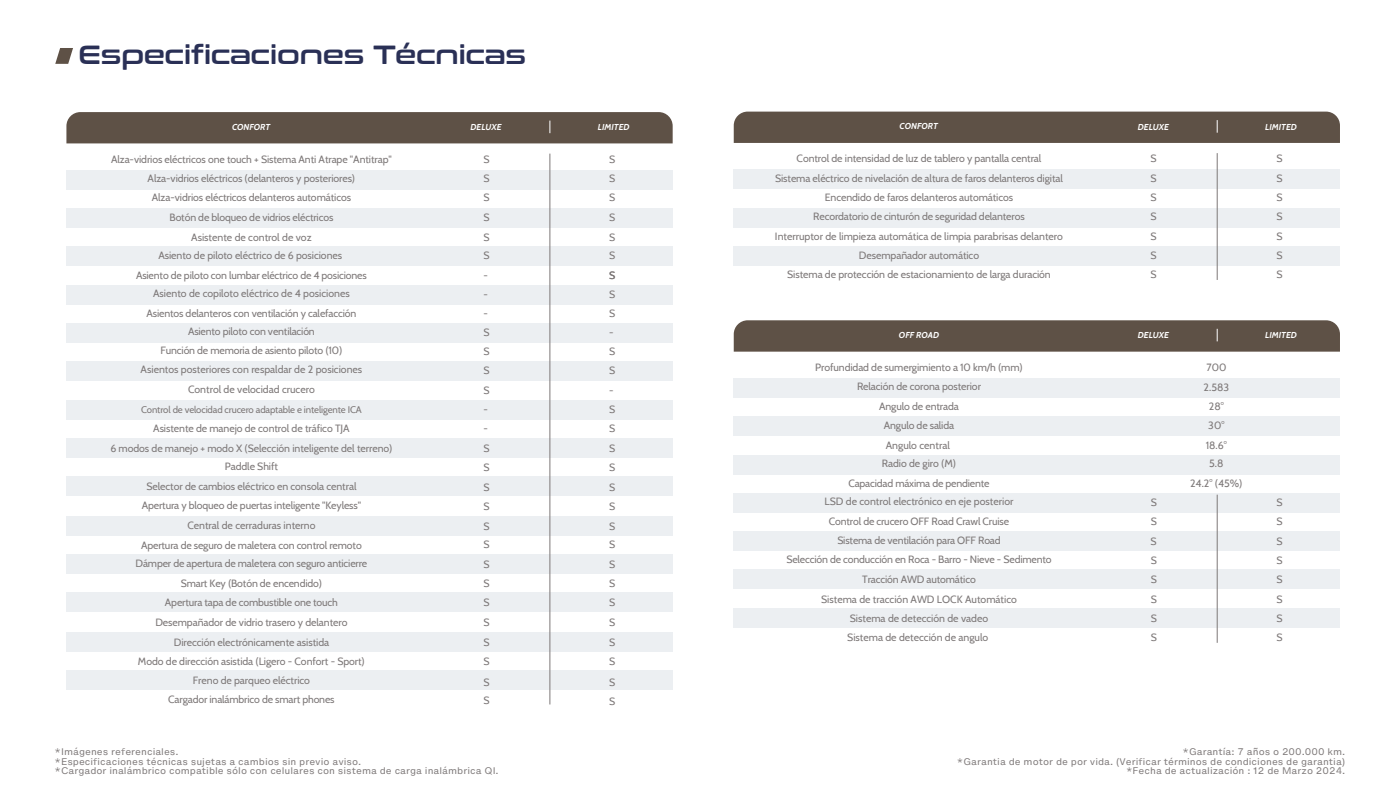
<style>
.page{position:relative;width:1400px;height:788px;background:#fff}
.page>*{position:absolute;margin:0;border:0;box-sizing:border-box;transform-origin:0 0}
.t1{font:26.25px "Conthrax Sb";color:#2a3056}
.t2{font:10.5px/19.2px "Cabin";letter-spacing:-.01em;color:#7d7878;text-align:center}
.t3{font:9.62px "Cabin";letter-spacing:-.015em;color:#7d7878}
.t4{font:8.75px/9.6px "Helvetica Now Micro";color:#7d7878}
.t5{font:italic 700 8.58px "Cabin";color:#fff}
</style>
<div class="page">
<svg style="left:55px;top:48px;width:18px;height:16px"></svg>
<div style="left:66px;top:170px;width:607px;height:19px;background:#eceff2"></div>
<div style="left:66px;top:208px;width:607px;height:19px;background:#eceff2"></div>
<div style="left:66px;top:247px;width:607px;height:19px;background:#eceff2"></div>
<div style="left:66px;top:285px;width:607px;height:19px;background:#eceff2"></div>
<div style="left:66px;top:323px;width:607px;height:19px;background:#eceff2"></div>
<div style="left:66px;top:361px;width:607px;height:20px;background:#eceff2"></div>
<div style="left:66px;top:400px;width:607px;height:19px;background:#eceff2"></div>
<div style="left:66px;top:438px;width:607px;height:19px;background:#eceff2"></div>
<div style="left:66px;top:476px;width:607px;height:19px;background:#eceff2"></div>
<div style="left:66px;top:516px;width:607px;height:19px;background:#eceff2"></div>
<div style="left:66px;top:554px;width:607px;height:19px;background:#eceff2"></div>
<div style="left:66px;top:592px;width:607px;height:19px;background:#eceff2"></div>
<div style="left:66px;top:632px;width:607px;height:19px;background:#eceff2"></div>
<div style="left:66px;top:670px;width:607px;height:20px;background:#eceff2"></div>
<div style="left:66px;top:112px;width:607px;height:31px;background:#5e5146"></div>
<hr style="left:549px;top:154px;width:1px;height:550px;background:#7d7878">
<div style="left:734px;top:378px;width:606px;height:19px;background:#eceff2"></div>
<div style="left:734px;top:416px;width:606px;height:20px;background:#eceff2"></div>
<div style="left:734px;top:455px;width:606px;height:19px;background:#eceff2"></div>
<div style="left:734px;top:493px;width:606px;height:19px;background:#eceff2"></div>
<div style="left:734px;top:531px;width:606px;height:19px;background:#eceff2"></div>
<div style="left:734px;top:570px;width:606px;height:19px;background:#eceff2"></div>
<div style="left:734px;top:608px;width:606px;height:19px;background:#eceff2"></div>
<div style="left:734px;top:320px;width:606px;height:31px;background:#5e5146"></div>
<hr style="left:1217px;top:494px;width:1px;height:148px;background:#7d7878">
<div style="left:734px;top:170px;width:606px;height:19px;background:#eceff2"></div>
<div style="left:734px;top:208px;width:606px;height:19px;background:#eceff2"></div>
<div style="left:734px;top:246px;width:606px;height:19px;background:#eceff2"></div>
<div style="left:734px;top:112px;width:606px;height:31px;background:#5e5146"></div>
<hr style="left:1217px;top:153px;width:1px;height:127px;background:#7d7878">
<h1 class="t1" style="left:78px;top:35px;width:449px">Especificaciones Técnicas</h1>
<p class="t5" style="left:232px;top:121px;width:40px">CONFORT</p>
<p class="t5" style="left:471px;top:122px;width:33px">DELUXE</p>
<p class="t5" style="left:598px;top:122px;width:33px">LIMITED</p>
<p class="t2" style="left:111px;top:149px;width:282px">Alza-vidrios eléctricos one touch + Sistema Anti Atrape "Antitrap"</p>
<p class="t2" style="left:483px;top:149px;width:8px">S</p>
<p class="t2" style="left:148px;top:168px;width:209px">Alza-vidrios eléctricos (delanteros y posteriores)</p>
<p class="t2" style="left:483px;top:168px;width:8px">S</p>
<p class="t2" style="left:152px;top:187px;width:201px;line-height:19.6px">Alza-vidrios eléctricos delanteros automáticos<br>Botón de bloqueo de vidrios eléctricos<br>Asistente de control de voz</p>
<p class="t2" style="left:136px;top:245px;width:232px;line-height:19.5px">Asiento de piloto eléctrico de 6 posiciones<br>Asiento de piloto con lumbar eléctrico de 4 posiciones</p>
<p class="t2" style="left:147px;top:303px;width:211px">Asientos delanteros con ventilación y calefacción</p>
<p class="t2" style="left:153px;top:283px;width:198px">Asiento de copiloto eléctrico de 4 posiciones</p>
<p class="t2" style="left:141px;top:321px;width:223px">Asiento piloto con ventilación<br>Función de memoria de asiento piloto (10)<br>Asientos posteriores con respaldar de 2 posiciones</p>
<p class="t2" style="left:188px;top:379px;width:128px">Control de velocidad crucero</p>
<p class="t3" style="left:141px;top:402px;width:222px">Control de velocidad crucero adaptable e inteligente ICA</p>
<p class="t2" style="left:110px;top:417px;width:284px;line-height:20.4px">Asistente de manejo de control de tráfico TJA<br>6 modos de manejo + modo X (Selección inteligente del terreno)</p>
<p class="t2" style="left:142px;top:456px;width:221px">Paddle Shift<br>Selector de cambios eléctrico en consola central<br>Apertura y bloqueo de puertas inteligente "Keyless"</p>
<p class="t2" style="left:136px;top:515px;width:233px">Central de cerraduras interno<br>Apertura de seguro de maletera con control remoto Dámper de apertura de maletera con seguro anticierre Smart Key (Botón de encendido)<br>Apertura tapa de combustible one touch</p>
<p class="t2" style="left:483px;top:187px;width:8px">S</p>
<p class="t2" style="left:483px;top:207px;width:8px;line-height:19.7px;text-align:left">S<br>S</p>
<p class="t2" style="left:483px;top:245px;width:8px">S</p>
<p class="t2" style="left:483px;top:284px;width:8px;text-align:left">- -<br>S<br>S<br>S<br>S - -<br>S<br>S</p>
<p class="t2" style="left:483px;top:477px;width:8px">S</p>
<p class="t2" style="left:483px;top:264px;width:6px">-</p>
<p class="t2" style="left:483px;top:496px;width:8px;text-align:justify">S S S S S S</p>
<p class="t2" style="left:155px;top:611px;width:194px;line-height:20.4px">Desempañador de vidrio trasero y delantero<br>Dirección electrónicamente asistida</p>
<p class="t2" style="left:483px;top:612px;width:8px;line-height:19.4px;text-align:justify">S S S</p>
<p class="t2" style="left:483px;top:671px;width:8px">S</p>
<p class="t2" style="left:138px;top:650px;width:228px">Modo de dirección asistida (Ligero - Confort - Sport)<br>Freno de parqueo eléctrico<br>Cargador inalámbrico de smart phones</p>
<p class="t2" style="left:483px;top:690px;width:8px">S</p>
<p class="t2" style="left:609px;top:149px;width:8px">S</p>
<p class="t2" style="left:609px;top:168px;width:8px">S</p>
<p class="t2" style="left:609px;top:187px;width:8px">S</p>
<p class="t2" style="left:609px;top:207px;width:8px;line-height:19.7px;text-align:left">S<br>S</p>
<p class="t2" style="left:609px;top:245px;width:8px">S</p>
<p class="t2" style="left:609px;top:284px;width:8px;text-align:left">S<br>S -<br>S<br>S -<br>S<br>S<br>S<br>S</p>
<p class="t2" style="left:609px;top:477px;width:8px">S</p>
<p class="t2" style="left:609px;top:264px;width:8px">S</p>
<p class="t2" style="left:609px;top:496px;width:8px;text-align:justify">S S S S S S</p>
<p class="t2" style="left:609px;top:612px;width:8px;line-height:19.4px;text-align:justify">S S S</p>
<p class="t2" style="left:609px;top:672px;width:8px;line-height:18.7px;text-align:left">S<br>S</p>
<p class="t5" style="left:900px;top:121px;width:40px">CONFORT</p>
<p class="t5" style="left:1138px;top:121px;width:33px">DELUXE</p>
<p class="t5" style="left:1265px;top:121px;width:33px">LIMITED</p>
<p class="t2" style="left:797px;top:148px;width:246px">Control de intensidad de luz de tablero y pantalla central</p>
<p class="t2" style="left:1151px;top:148px;width:8px">S</p>
<p class="t2" style="left:1276px;top:148px;width:8px">S</p>
<p class="t2" style="left:775px;top:168px;width:289px">Sistema eléctrico de nivelación de altura de faros delanteros digital</p>
<p class="t2" style="left:1151px;top:168px;width:8px">S</p>
<p class="t2" style="left:1276px;top:168px;width:8px">S</p>
<p class="t2" style="left:775px;top:187px;width:290px;line-height:19.6px">Encendido de faros delanteros automáticos<br>Recordatorio de cinturón de seguridad delanteros<br>Interruptor de limpieza automática de limpia parabrisas delantero</p>
<p class="t2" style="left:859px;top:244px;width:122px">Desempañador automático</p>
<p class="t2" style="left:1151px;top:187px;width:8px">S</p>
<p class="t2" style="left:1151px;top:206px;width:8px;line-height:19.7px;text-align:left">S<br>S</p>
<p class="t2" style="left:1151px;top:244px;width:8px">S</p>
<p class="t2" style="left:1276px;top:187px;width:8px">S</p>
<p class="t2" style="left:1276px;top:206px;width:8px;line-height:19.7px;text-align:left">S<br>S</p>
<p class="t2" style="left:1276px;top:244px;width:8px">S</p>
<p class="t2" style="left:787px;top:264px;width:265px">Sistema de protección de estacionamiento de larga duración</p>
<p class="t2" style="left:1151px;top:264px;width:8px">S</p>
<p class="t2" style="left:1276px;top:264px;width:8px">S</p>
<p class="t5" style="left:899px;top:329px;width:42px">OFF ROAD</p>
<p class="t5" style="left:1138px;top:330px;width:33px">DELUXE</p>
<p class="t5" style="left:1265px;top:330px;width:33px">LIMITED</p>
<p class="t2" style="left:815px;top:357px;width:209px">Profundidad de sumergimiento a 10 km/h (mm)</p>
<p class="t2" style="left:1206px;top:357px;width:21px">700</p>
<p class="t2" style="left:857px;top:376px;width:125px">Relación de corona posterior</p>
<p class="t2" style="left:1204px;top:377px;width:27px">2.583</p>
<p class="t2" style="left:1209px;top:395px;width:16px">28°</p>
<p class="t2" style="left:879px;top:395px;width:81px;line-height:19.6px">Angulo de entrada<br>Angulo de salida<br>Angulo central</p>
<p class="t2" style="left:848px;top:453px;width:143px;line-height:19.5px">Radio de giro (M)<br>Capacidad máxima de pendiente</p>
<p class="t2" style="left:829px;top:511px;width:182px">Control de crucero OFF Road Crawl Cruise</p>
<p class="t2" style="left:1206px;top:415px;width:22px;line-height:19.7px;text-align:left">30°<br>18.6°</p>
<p class="t2" style="left:1209px;top:453px;width:16px">5.8</p>
<p class="t2" style="left:1190px;top:472px;width:54px">24.2° (45%)</p>
<p class="t2" style="left:825px;top:491px;width:190px">LSD de control electrónico en eje posterior</p>
<p class="t2" style="left:1151px;top:492px;width:8px;line-height:18.6px;text-align:left">S<br>S</p>
<p class="t2" style="left:1151px;top:550px;width:8px;text-align:justify">S S S S S</p>
<p class="t2" style="left:1276px;top:492px;width:8px;line-height:18.6px;text-align:left">S<br>S</p>
<p class="t2" style="left:1276px;top:550px;width:8px">S</p>
<p class="t2" style="left:837px;top:530px;width:165px">Sistema de ventilación para OFF Road</p>
<p class="t2" style="left:1151px;top:531px;width:8px">S</p>
<p class="t2" style="left:1276px;top:531px;width:8px">S</p>
<p class="t2" style="left:1276px;top:569px;width:8px;text-align:justify">S S S S</p>
<p class="t2" style="left:786px;top:549px;width:267px;line-height:19.5px">Selección de conducción en Roca - Barro - Nieve - Sedimento Tracción AWD automático<br>Sistema de tracción AWD LOCK Automático<br>Sistema de detección de vadeo<br>Sistema de detección de angulo</p>
<p class="t4" style="left:55px;top:746px;width:446px">*Imágenes referenciales.<br>*Especificaciones técnicas sujetas a cambios sin previo aviso.<br>*Cargador inalámbrico compatible sólo con celulares con sistema de carga inalámbrica QI.</p>
<p class="t4" style="left:957px;top:746px;width:390px;text-align:right">*Garantía: 7 años o 200.000 km.<br>*Garantia de motor de por vida. (Verificar términos de condiciones de garantia) *Fecha de actualización : 12 de Marzo 2024.</p>
</div>
